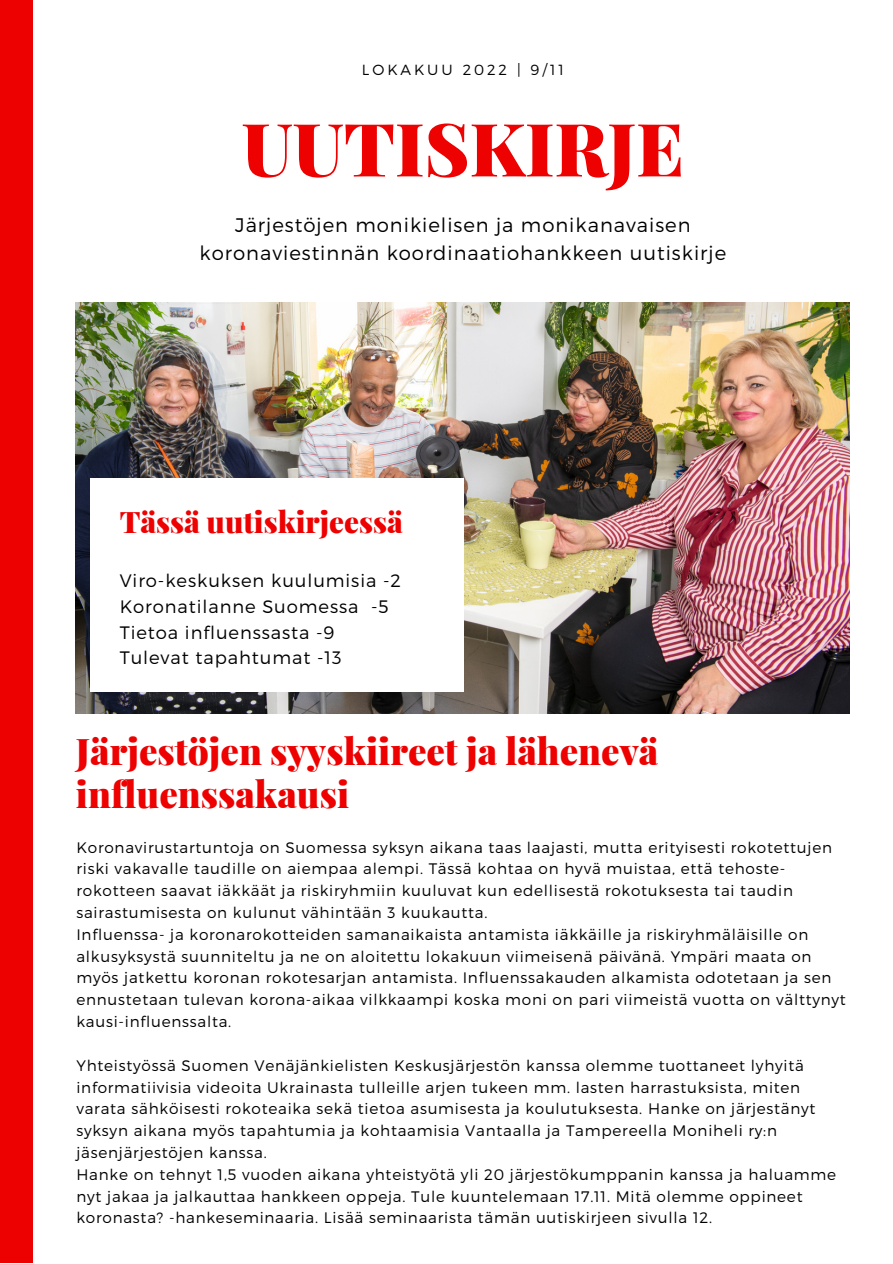
<style>
.page{position:relative;width:893px;height:1264px;background:#fff}
.page>*{position:absolute;margin:0;border:0;box-sizing:border-box;transform-origin:0 0}
.t1{font:900 73.5px "Playfair Display";color:#ed0101}
.t2{font:900 36.75px/42.8px "Playfair Display";color:#ed0101}
.t3{font:900 29.7px "Playfair Display";color:#ed0101}
.t4{font:300 19.65px/28px "Montserrat";letter-spacing:.05em;color:#000;text-align:center}
.t5{font:300 18px/25.8px "Montserrat";letter-spacing:.05em;color:#000}
.t6{font:300 15.15px/21.8px "Montserrat";letter-spacing:.05em;color:#000}
.t7{font:300 14.7px "Montserrat";letter-spacing:.2em;color:#000}
</style>
<div class="page">
<div style="left:0;top:0;width:33px;height:1262px;background:#ed0101"></div>
<img style="left:76px;top:303px;width:773px;height:410px">
<div style="left:90px;top:478px;width:373px;height:213px;background:#fff"></div>
<p class="t7" style="left:362px;top:61px;width:203px">LOKAKUU 2022 | 9/11</p>
<h1 class="t1" style="left:242px;top:97px;width:443px">UUTISKIRJE</h1>
<p class="t4" style="left:199px;top:210px;width:528px">Järjestöjen monikielisen ja monikanavaisen koronaviestinnän koordinaatiohankkeen uutiskirje</p>
<h3 class="t3" style="left:120px;top:501px;width:284px">Tässä uutiskirjeessä</h3>
<p class="t5" style="left:120px;top:566px;width:283px">Viro-keskuksen kuulumisia -2<br>Koronatilanne Suomessa -5<br>Tietoa influenssasta -9<br>Tulevat tapahtumat -13</p>
<h2 class="t2" style="left:76px;top:728px;width:583px">Järjestöjen syyskiireet ja lähenevä influenssakausi</h2>
<p class="t6" style="left:76px;top:835px;width:771px">Koronavirustartuntoja on Suomessa syksyn aikana taas laajasti, mutta erityisesti rokotettujen riski vakavalle taudille on aiempaa alempi. Tässä kohtaa on hyvä muistaa, että tehoste&shy;rokotteen saavat iäkkäät ja riskiryhmiin kuuluvat kun edellisestä rokotuksesta tai taudin sairastumisesta on kulunut vähintään 3 kuukautta.<br>Influenssa- ja koronarokotteiden samanaikaista antamista iäkkäille ja riskiryhmäläisille on alkusyksystä suunniteltu ja ne on aloitettu lokakuun viimeisenä päivänä. Ympäri maata on myös jatkettu koronan rokotesarjan antamista. Influenssakauden alkamista odotetaan ja sen ennustetaan tulevan korona-aikaa vilkkaampi koska moni on pari viimeistä vuotta on välttynyt kausi-influenssalta.</p>
<p class="t6" style="left:76px;top:1053px;width:761px">Yhteistyössä Suomen Venäjänkielisten Keskusjärjestön kanssa olemme tuottaneet lyhyitä informatiivisia videoita Ukrainasta tulleille arjen tukeen mm. lasten harrastuksista, miten varata sähköisesti rokoteaika sekä tietoa asumisesta ja koulutuksesta. Hanke on järjestänyt syksyn aikana myös tapahtumia ja kohtaamisia Vantaalla ja Tampereella Moniheli ry:n jäsenjärjestöjen kanssa.<br>Hanke on tehnyt 1,5 vuoden aikana yhteistyötä yli 20 järjestökumppanin kanssa ja haluamme nyt jakaa ja jalkauttaa hankkeen oppeja. Tule kuuntelemaan 17.11. Mitä olemme oppineet koronasta? -hankeseminaaria. Lisää seminaarista tämän uutiskirjeen sivulla 12.</p>
</div>
